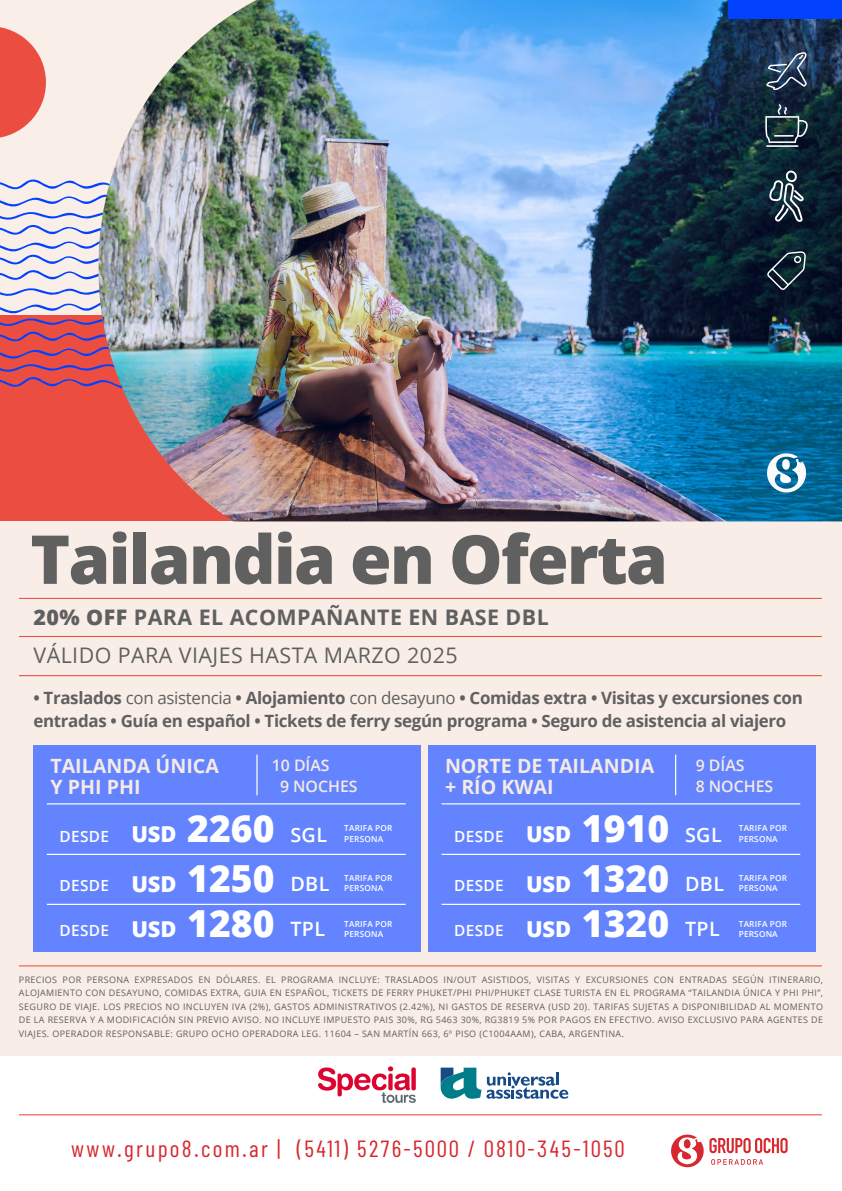
<style>
.page{position:relative;width:842px;height:1191px;background:#fff}
.page>*{position:absolute;margin:0;border:0;box-sizing:border-box;transform-origin:0 0}
.t1{font:800 67.5px "Open Sans";letter-spacing:-.025em;color:#606060}
.t2{font:800 37.3px "Open Sans";color:#fff}
.t3{font:23.3px "Barlow Condensed";letter-spacing:.1em;color:#d7282f}
.t4{font:700 21.4px "Open Sans";letter-spacing:.02em;color:#606060}
.t5{font:21.4px "Open Sans";letter-spacing:.02em;color:#606060}
.t6{font:600 19.7px "Open Sans";letter-spacing:.02em;color:#fff}
.t7{font:700 19.6px/20.7px "Open Sans";color:#f6eae4}
.t8{font:700 16.9px/23.3px "Open Sans";letter-spacing:-.02em;color:#606060}
.t9{font:600 15.9px/20.7px "Open Sans";color:#f6eae4}
.t10{font:600 15.4px "Open Sans";letter-spacing:.02em;color:#fff}
.t11{font:9px/13.5px "Open Sans";letter-spacing:.04em;color:#606060;text-align:justify}
.t12{font:600 8.3px/10.5px "Open Sans";letter-spacing:.02em;color:#fff}
.s1{font-weight:800}
.s2{font-weight:400}
.s3{font-weight:800;font-size:21.9px}
.s4{font-weight:800;font-size:37.3px}
.s5{font-size:19.7px}
.s6{font-size:21.9px}
</style>
<div class="page">
<div style="left:0;top:0;width:746px;height:620px;background:#faeee8"></div>
<div style="left:0;top:315px;width:746px;height:305px;background:#eb4e41"></div>
<svg style="left:0;top:179px;width:99px;height:208px"></svg>
<svg style="left:0;top:27px;width:46px;height:111px"></svg>
<svg style="left:671px;top:1134px;width:117px;height:33px"></svg>
<div style="left:0;top:521px;width:842px;height:534px;background:#f9ede7"></div>
<img style="left:99px;top:0;width:743px;height:521px">
<svg style="left:766px;top:52px;width:41px;height:38px;background:#455972"></svg>
<hr style="left:766px;top:145px;width:32px;height:2px;background:#fff">
<svg style="left:765px;top:104px;width:43px;height:39px;background:#374c54"></svg>
<svg style="left:769px;top:171px;width:35px;height:51px;background:#455662"></svg>
<svg style="left:767px;top:251px;width:39px;height:39px;background:#2b3d48"></svg>
<svg style="left:766px;top:452px;width:41px;height:40px"></svg>
<div style="left:728px;top:0;width:114px;height:19px;background:#0242ff"></div>
<hr style="left:19px;top:965px;width:803px;height:1px;background:#eb4e41">
<hr style="left:19px;top:675px;width:803px;height:1px;background:#eb4e41">
<hr style="left:19px;top:1114px;width:803px;height:1px;background:#eb4e41">
<hr style="left:19px;top:636px;width:803px;height:1px;background:#eb4e41">
<hr style="left:19px;top:598px;width:803px;height:1px;background:#eb4e41">
<div style="left:34px;top:745px;width:387px;height:206px;background:#6484ff"></div>
<hr style="left:47px;top:853px;width:359px;height:2px;background:#fff">
<hr style="left:47px;top:803px;width:359px;height:1px;background:#fff">
<hr style="left:47px;top:903px;width:359px;height:2px;background:#fff">
<hr style="left:256px;top:754px;width:2px;height:41px;background:#fff">
<div style="left:429px;top:745px;width:387px;height:206px;background:#6484ff"></div>
<hr style="left:442px;top:853px;width:358px;height:2px;background:#fff">
<hr style="left:442px;top:803px;width:358px;height:1px;background:#fff">
<hr style="left:442px;top:903px;width:358px;height:2px;background:#fff">
<hr style="left:675px;top:754px;width:1px;height:41px;background:#fff">
<img style="left:318px;top:1066px;width:138px;height:37px">
<svg style="left:441px;top:1067px;width:127px;height:31px"></svg>
<h1 class="t1" style="left:30px;top:508px;width:639px">Tailandia en Oferta</h1>
<h3 class="t4" style="left:34px;top:601px;width:517px"><span class="s1">20% OFF</span> PARA EL ACOMPAÑANTE EN BASE DBL</h3>
<h3 class="t5" style="left:34px;top:641px;width:426px">VÁLIDO PARA VIAJES HASTA MARZO 2025</h3>
<h3 class="t8" style="left:34px;top:686px;width:771px">• Traslados <span class="s2">con asistencia</span> • Alojamiento <span class="s2">con desayuno</span> • Comidas extra • Visitas y excursiones con entradas • Guía en español • Tickets de ferry según programa • Seguro de asistencia al viajero</h3>
<h3 class="t7" style="left:50px;top:755px;width:170px">TAILANDA ÚNICA<br>Y PHI PHI</h3>
<h3 class="t10" style="left:60px;top:825px;width:51px">DESDE</h3>
<h3 class="t6" style="left:290px;top:821px;width:38px">SGL</h3>
<h3 class="t10" style="left:60px;top:875px;width:271px">DESDE <span class="s3">USD</span> <span class="s4">1250</span> <span class="s5">DBL</span></h3>
<h3 class="t10" style="left:60px;top:920px;width:267px">DESDE <span class="s3">USD</span> <span class="s4">1280</span> <span class="s5">TPL</span></h3>
<h3 class="t9" style="left:280px;top:754px;width:79px;text-indent:-8px">10 DÍAS<br>9 NOCHES</h3>
<h2 class="t2" style="left:131px;top:800px;width:145px"><span class="s6">USD</span> 2260</h2>
<p class="t12" style="left:344px;top:823px;width:50px">TARIFA POR<br>PERSONA</p>
<p class="t12" style="left:344px;top:872px;width:50px">TARIFA POR<br>PERSONA</p>
<p class="t12" style="left:344px;top:918px;width:50px">TARIFA POR<br>PERSONA</p>
<h3 class="t9" style="left:696px;top:754px;width:79px">9 DÍAS<br>8 NOCHES</h3>
<h3 class="t7" style="left:445px;top:755px;width:211px">NORTE DE TAILANDIA + RÍO KWAI</h3>
<h3 class="t10" style="left:454px;top:825px;width:51px">DESDE</h3>
<h3 class="t6" style="left:685px;top:821px;width:38px">SGL</h3>
<h3 class="t10" style="left:454px;top:875px;width:271px">DESDE <span class="s3">USD</span> <span class="s4">1320</span> <span class="s5">DBL</span></h3>
<h3 class="t10" style="left:454px;top:920px;width:267px">DESDE <span class="s3">USD</span> <span class="s4">1320</span> <span class="s5">TPL</span></h3>
<h2 class="t2" style="left:526px;top:800px;width:145px"><span class="s6">USD</span> 1910</h2>
<p class="t12" style="left:739px;top:823px;width:50px">TARIFA POR<br>PERSONA</p>
<p class="t12" style="left:739px;top:872px;width:50px">TARIFA POR<br>PERSONA</p>
<p class="t12" style="left:739px;top:918px;width:50px">TARIFA POR<br>PERSONA</p>
<p class="t11" style="left:19px;top:972px;width:806px">PRECIOS POR PERSONA EXPRESADOS EN DÓLARES. EL PROGRAMA INCLUYE: TRASLADOS IN/OUT ASISTIDOS, VISITAS Y EXCURSIONES CON ENTRADAS SEGÚN ITINERARIO, ALOJAMIENTO CON DESAYUNO, COMIDAS EXTRA, GUIA EN ESPAÑOL, TICKETS DE FERRY PHUKET/PHI PHI/PHUKET CLASE TURISTA EN EL PROGRAMA “TAILANDIA ÚNICA Y PHI PHI”, SEGURO DE VIAJE. LOS PRECIOS NO INCLUYEN IVA (2%), GASTOS ADMINISTRATIVOS (2.42%), NI GASTOS DE RESERVA (USD 20). TARIFAS SUJETAS A DISPONIBILIDAD AL MOMENTO DE LA RESERVA Y A MODIFICACIÓN SIN PREVIO AVISO. NO INCLUYE IMPUESTO PAIS 30%, RG 5463 30%, RG3819 5% POR PAGOS EN EFECTIVO. AVISO EXCLUSIVO PARA AGENTES DE VIAJES. OPERADOR RESPONSABLE: GRUPO OCHO OPERADORA LEG. 11604 – SAN MARTÍN 663, 6º PISO (C1004AAM), CABA, ARGENTINA.</p>
<h3 class="t3" style="left:71px;top:1133px;width:555px">www.grupo8.com.ar | (5411) 5276-5000 / 0810-345-1050</h3>
</div>
